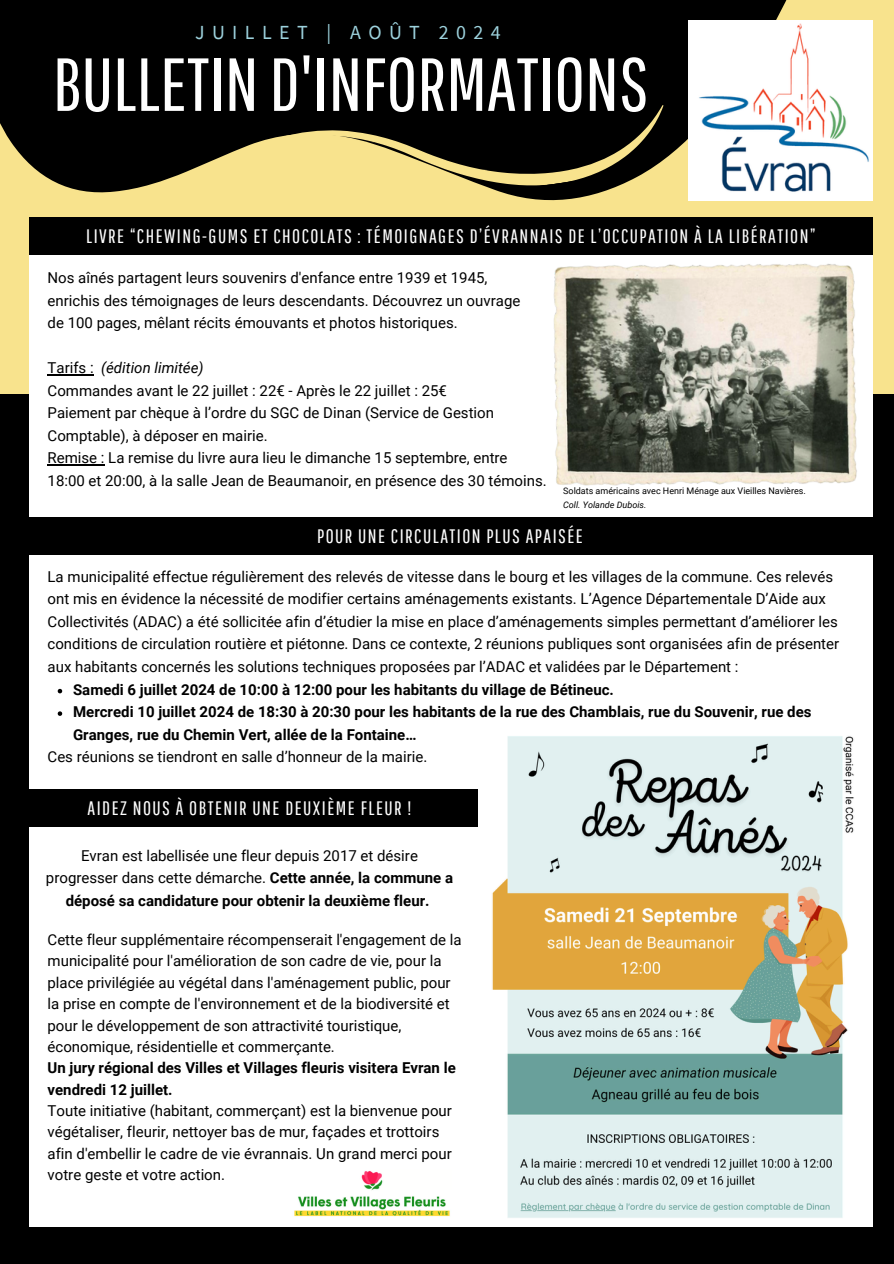
<style>
.page{position:relative;width:894px;height:1264px;background:#fff}
.page>*{position:absolute;margin:0;border:0;box-sizing:border-box;transform-origin:0 0}
.t1{font:75px "Pathway Gothic One";color:#fff}
.t2{font:19.95px "Source Sans Pro";letter-spacing:.37em;color:#9dd2dd}
.t3{font:19.5px "Pathway Gothic One";letter-spacing:.075em;color:#fff}
.t4{font:15px/22.5px "Roboto";color:#000}
.t5{font:700 15px/22.5px "Roboto";color:#000}
.t6{font:9px "Roboto";color:#000}
.t7{font:italic 9px "Roboto";color:#000}
.s1{font-style:italic}
.s2{font-weight:700}
</style>
<div class="page">
<div style="left:0;top:0;width:893px;height:1263px;background:#000"></div>
<div style="left:29px;top:217px;width:843px;height:1009px;background:#fff"></div>
<svg style="left:0;top:0;width:893px;height:372px"></svg>
<img style="left:688px;top:20px;width:183px;height:180px">
<svg style="left:223px;top:80px;width:449px;height:137px"></svg>
<div style="left:29px;top:217px;width:843px;height:38px;background:#000"></div>
<div style="left:17px;top:517px;width:865px;height:37px;background:#000"></div>
<div style="left:22px;top:789px;width:455px;height:37px;background:#000"></div>
<img style="left:294px;top:1171px;width:156px;height:46px">
<img style="left:544px;top:255px;width:321px;height:231px">
<img style="left:492px;top:736px;width:362px;height:482px">
<svg style="left:58px;top:689px;width:4px;height:4px"></svg>
<svg style="left:58px;top:711px;width:4px;height:5px"></svg>
<hr style="left:48px;top:374px;width:46px;height:1px;background:#000">
<hr style="left:48px;top:464px;width:57px;height:1px;background:#000">
<p class="t2" style="left:195px;top:19px;width:307px">JUILLET | AOÛT 2024</p>
<h3 class="t1" style="left:53px;top:39px;width:597px">BULLETIN D'INFORMATIONS</h3>
<h2 class="t3" style="left:86px;top:224px;width:730px">LIVRE “CHEWING-GUMS ET CHOCOLATS : TÉMOIGNAGES D’ÉVRANNAIS DE L’OCCUPATION À LA LIBÉRATION”</h2>
<p class="t4" style="left:48px;top:267px;width:474px">Nos aînés partagent leurs souvenirs d'enfance entre 1939 et 1945, enrichis des témoignages de leurs descendants. Découvrez un ouvrage de 100 pages, mêlant récits émouvants et photos historiques.</p>
<h3 class="t4" style="left:48px;top:357px;width:500px">Tarifs : <span class="s1">(édition limitée)<br></span>Commandes avant le 22 juillet : 22€ - Après le 22 juillet : 25€<br>Paiement par chèque à l’ordre du SGC de Dinan (Service de Gestion Comptable), à déposer en mairie.<br>Remise : La remise du livre aura lieu le dimanche 15 septembre, entre 18:00 et 20:00, à la salle Jean de Beaumanoir, en présence des 30 témoins.</h3>
<h3 class="t6" style="left:563px;top:486px;width:244px">Soldats américains avec Henri Ménage aux Vieilles Navières.</h3>
<p class="t7" style="left:563px;top:499px;width:85px">Coll. Yolande Dubois.</p>
<h1 class="t3" style="left:317px;top:524px;width:267px">POUR UNE CIRCULATION PLUS APAISÉE</h1>
<h3 class="t4" style="left:48px;top:565px;width:792px">La municipalité effectue régulièrement des relevés de vitesse dans le bourg et les villages de la commune. Ces relevés ont mis en évidence la nécessité de modifier certains aménagements existants. L’Agence Départementale D’Aide aux Collectivités (ADAC) a été sollicitée afin d’étudier la mise en place d’aménagements simples permettant d’améliorer les conditions de circulation routière et piétonne. Dans ce contexte, 2 réunions publiques sont organisées afin de présenter aux habitants concernés les solutions techniques proposées par l’ADAC et validées par le Département :</h3>
<h3 class="t5" style="left:73px;top:678px;width:542px">Samedi 6 juillet 2024 de 10:00 à 12:00 pour les habitants du village de Bétineuc.</h3>
<p class="t5" style="left:73px;top:700px;width:739px">Mercredi 10 juillet 2024 de 18:30 à 20:30 pour les habitants de la rue des Chamblais, rue du Souvenir, rue des<br>Granges, rue du Chemin Vert, allée de la Fontaine…</p>
<p class="t4" style="left:48px;top:745px;width:381px">Ces réunions se tiendront en salle d’honneur de la mairie.</p>
<p class="t3" style="left:88px;top:796px;width:325px">AIDEZ NOUS À OBTENIR UNE DEUXIÈME FLEUR !</p>
<h3 class="t4" style="left:46px;top:844px;width:408px;text-align:center">Evran est labellisée une fleur depuis 2017 et désire progresser dans cette démarche. <span class="s2">Cette année, la commune a déposé sa candidature pour obtenir la deuxième fleur.</span></h3>
<p class="t4" style="left:48px;top:929px;width:415px;line-height:21.5px">Cette fleur supplémentaire récompenserait l'engagement de la municipalité pour l'amélioration de son cadre de vie, pour la place privilégiée au végétal dans l'aménagement public, pour la prise en compte de l'environnement et de la biodiversité et pour le développement de son attractivité touristique, économique, résidentielle et commerçante.<br><span class="s2">Un jury régional des Villes et Villages fleuris visitera Evran le vendredi 12 juillet.<br></span>Toute initiative (habitant, commerçant) est la bienvenue pour végétaliser, fleurir, nettoyer bas de mur, façades et trottoirs afin d'embellir le cadre de vie évrannais. Un grand merci pour votre geste et votre action.</p>
</div>
